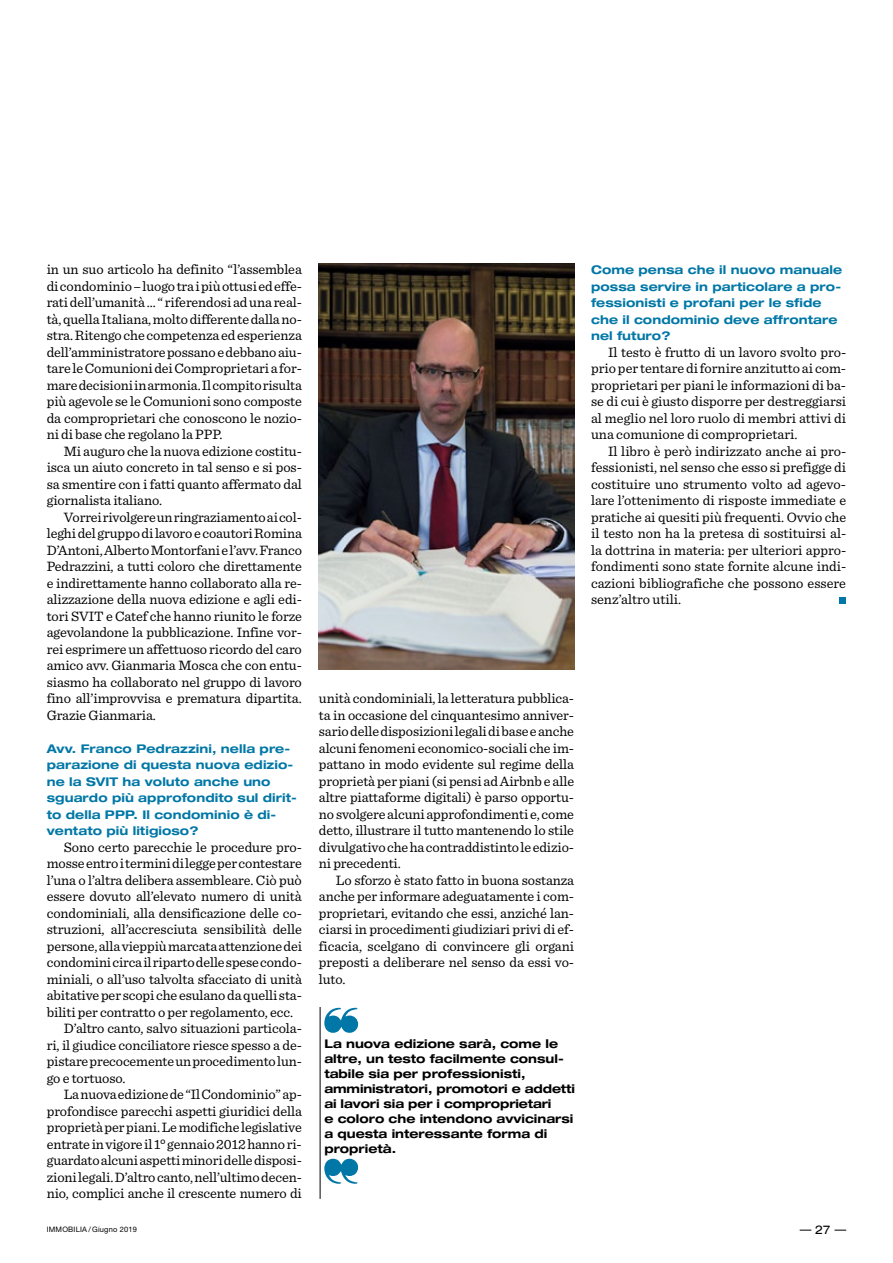
<style>
.page{position:relative;width:893px;height:1263px;background:#fff}
.page>*{position:absolute;margin:0;border:0;box-sizing:border-box;transform-origin:0 0}
.t1{font:14.25px/16.5px "Sentinel";letter-spacing:-.005em;color:#000;text-align:justify}
.t2{font:700 expanded 12px/16.5px "Helvetica Neue LT Std";letter-spacing:.005em;color:#0077a6}
.t3{font:700 expanded 12px/15px "Helvetica Neue LT Std";color:#000}
.t4{font:expanded 12px "Helvetica Neue LT Std";color:#000}
.t5{font:7.5px "Helvetica Neue LT Std";letter-spacing:.025em;color:#000}
</style>
<div class="page">
<svg style="left:834px;top:1230px;width:12px;height:1px"></svg>
<svg style="left:324px;top:1008px;width:34px;height:25px"></svg>
<svg style="left:324px;top:1159px;width:34px;height:25px"></svg>
<hr style="left:320px;top:1007px;width:1px;height:192px;background:#000">
<img style="left:319px;top:264px;width:255px;height:405px">
<svg style="left:840px;top:598px;width:6px;height:6px"></svg>
<p class="t1" style="left:47px;top:260px;width:257px">in un suo articolo ha definito “l’assemblea di condominio – luogo tra i più ottusi ed effe&shy;rati dell’umanità ... “ riferendosi ad una real&shy;tà, quella Italiana, molto differente dalla no&shy;stra. Ritengo che competenza ed esperienza dell’amministratore possano e debbano aiu&shy;tare le Comunioni dei Comproprietari a for&shy;mare decisioni in armonia. Il compito risulta più agevole se le Comunioni sono composte da comproprietari che conoscono le nozio&shy;ni di base che regolano la PPP.</p>
<p class="t1" style="left:47px;top:442px;width:257px;text-indent:17px">Mi auguro che la nuova edizione costitu&shy;isca un aiuto concreto in tal senso e si pos&shy;sa smentire con i fatti quanto affermato dal giornalista italiano.</p>
<p class="t1" style="left:47px;top:508px;width:257px;text-indent:17px">Vorrei rivolgere un ringraziamento ai col&shy;leghi del gruppo di lavoro e coautori Romina D’Antoni, Alberto Montorfani e l’avv. Franco Pedrazzini, a tutti coloro che direttamente e indirettamente hanno collaborato alla re&shy;alizzazione della nuova edizione e agli edi&shy;tori SVIT e Catef che hanno riunito le forze agevolandone la pubblicazione. Infine vor&shy;rei esprimere un affettuoso ricordo del caro amico avv. Gianmaria Mosca che con entu&shy;siasmo ha collaborato nel gruppo di lavoro fino all’improvvisa e prematura dipartita.<br>Grazie Gianmaria.</p>
<p class="t2" style="left:47px;top:740px;width:252px">Avv. Franco Pedrazzini, nella pre&shy;parazione di questa nuova edizio&shy;ne la SVIT ha voluto anche uno sguardo più approfondito sul dirit&shy;to della PPP. Il condominio è di&shy;ventato più litigioso?</p>
<p class="t1" style="left:64px;top:838px;width:240px">Sono certo parecchie le procedure pro-</p>
<p class="t1" style="left:47px;top:854px;width:257px">mosse entro i termini di legge per contestare</p>
<p class="t1" style="left:47px;top:871px;width:257px">l’una o l’altra delibera assembleare. Ciò può</p>
<p class="t1" style="left:47px;top:887px;width:257px">essere dovuto all’elevato numero di unità</p>
<p class="t1" style="left:47px;top:904px;width:257px">condominiali, alla densificazione delle co-</p>
<p class="t1" style="left:47px;top:920px;width:257px">struzioni, all’accresciuta sensibilità delle</p>
<p class="t1" style="left:47px;top:937px;width:257px">persone, alla vieppiù marcata attenzione dei</p>
<p class="t1" style="left:47px;top:953px;width:257px">condomini circa il riparto delle spese condo-</p>
<p class="t1" style="left:47px;top:970px;width:257px">miniali, o all’uso talvolta sfacciato di unità</p>
<p class="t1" style="left:47px;top:986px;width:257px">abitative per scopi che esulano da quelli sta-</p>
<p class="t1" style="left:47px;top:1003px;width:248px">biliti per contratto o per regolamento, ecc.</p>
<p class="t1" style="left:64px;top:1019px;width:240px">D’altro canto, salvo situazioni particola-</p>
<p class="t1" style="left:47px;top:1036px;width:257px">ri, il giudice conciliatore riesce spesso a de-</p>
<p class="t1" style="left:47px;top:1052px;width:257px">pistare precocemente un procedimento lun-</p>
<p class="t1" style="left:47px;top:1069px;width:80px">go e tortuoso.</p>
<p class="t1" style="left:64px;top:1085px;width:240px">La nuova edizione de “Il Condominio” ap-</p>
<p class="t1" style="left:47px;top:1102px;width:257px">profondisce parecchi aspetti giuridici della</p>
<p class="t1" style="left:47px;top:1118px;width:257px">proprietà per piani. Le modifiche legislative</p>
<p class="t1" style="left:47px;top:1135px;width:257px">entrate in vigore il 1° gennaio 2012 hanno ri-</p>
<p class="t1" style="left:47px;top:1151px;width:257px">guardato alcuni aspetti minori delle disposi-</p>
<p class="t1" style="left:47px;top:1168px;width:257px">zioni legali. D’altro canto, nell’ultimo decen-</p>
<p class="t1" style="left:47px;top:1184px;width:257px">nio, complici anche il crescente numero di</p>
<p class="t2" style="left:591px;top:261px;width:253px">Come pensa che il nuovo manuale possa servire in particolare a pro&shy;fessionisti e profani per le sfide che il condominio deve affrontare nel futuro?</p>
<p class="t1" style="left:591px;top:343px;width:257px;text-indent:17px">Il testo è frutto di un lavoro svolto pro&shy;prio per tentare di fornire anzitutto ai com&shy;proprietari per piani le informazioni di ba&shy;se di cui è giusto disporre per destreggiarsi al meglio nel loro ruolo di membri attivi di una comunione di comproprietari.</p>
<p class="t1" style="left:591px;top:442px;width:257px;text-indent:17px">Il libro è però indirizzato anche ai pro&shy;fessionisti, nel senso che esso si prefigge di costituire uno strumento volto ad agevo&shy;lare l’ottenimento di risposte immediate e pratiche ai quesiti più frequenti. Ovvio che il testo non ha la pretesa di sostituirsi al&shy;la dottrina in materia: per ulteriori appro&shy;fondimenti sono state fornite alcune indi&shy;cazioni bibliografiche che possono essere senz’altro utili.</p>
<p class="t1" style="left:319px;top:689px;width:257px">unità condominiali, la letteratura pubblica&shy;ta in occasione del cinquantesimo anniver&shy;sario delle disposizioni legali di base e anche alcuni fenomeni economico-sociali che im&shy;pattano in modo evidente sul regime della proprietà per piani (si pensi ad Airbnb e alle altre piattaforme digitali) è parso opportu&shy;no svolgere alcuni approfondimenti e, come detto, illustrare il tutto mantenendo lo stile divulgativo che ha contraddistinto le edizio&shy;ni precedenti.</p>
<p class="t1" style="left:319px;top:871px;width:257px;text-indent:17px">Lo sforzo è stato fatto in buona sostanza anche per informare adeguatamente i com&shy;proprietari, evitando che essi, anziché lan&shy;ciarsi in procedimenti giudiziari privi di ef&shy;ficacia, scelgano di convincere gli organi preposti a deliberare nel senso da essi vo&shy;luto.</p>
<p class="t3" style="left:324px;top:1036px;width:252px">La nuova edizione sarà, come le altre, un testo facilmente consul&shy;tabile sia per professionisti, amministratori, promotori e addetti ai lavori sia per i comproprietari<br>e coloro che intendono avvicinarsi a questa interessante forma di proprietà.</p>
<p class="t5" style="left:47px;top:1225px;width:92px">IMMOBILIA / Giugno 2019</p>
<p class="t4" style="left:815px;top:1222px;width:17px">27</p>
</div>
